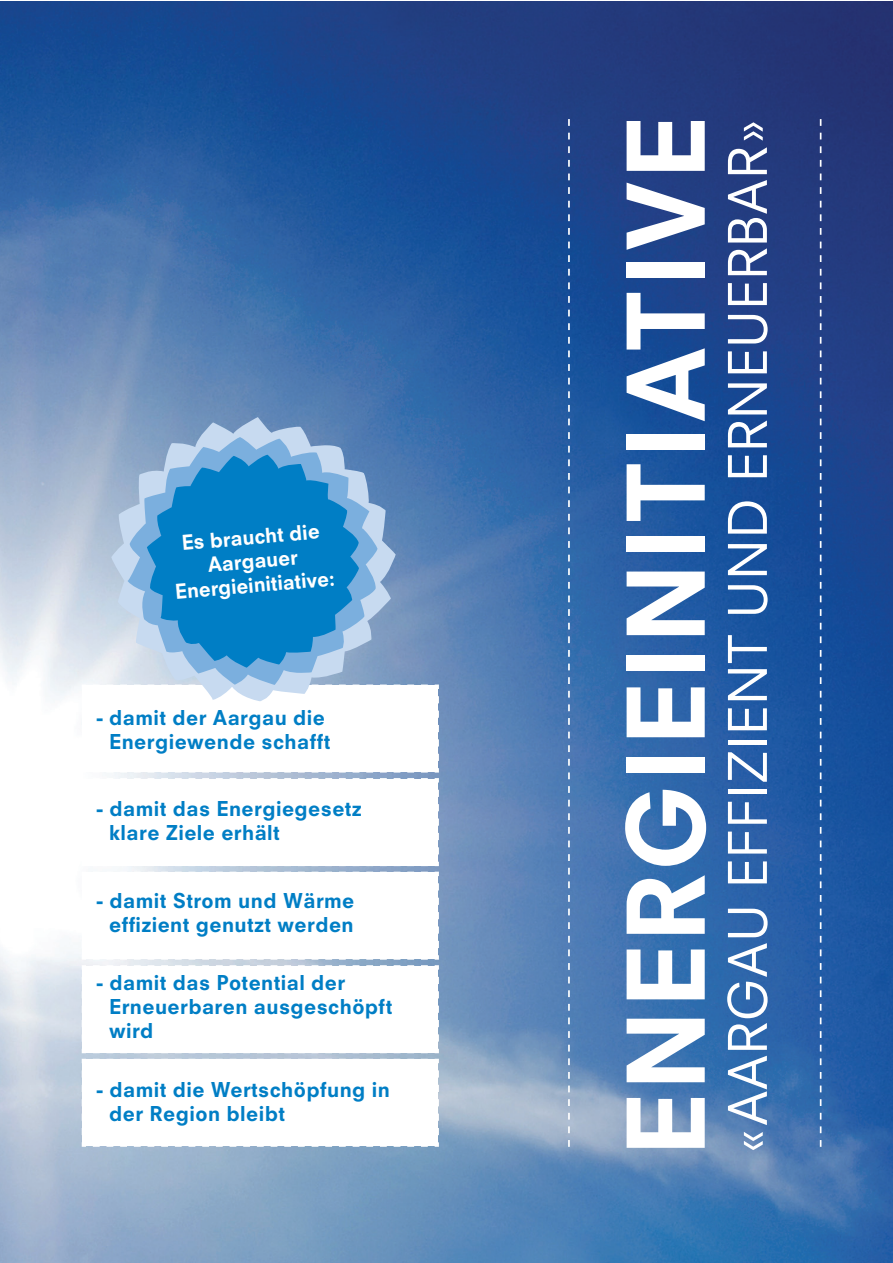
<style>
.page{position:relative;width:893px;height:1263px;background:#fff}
.page>*{position:absolute;margin:0;border:0;box-sizing:border-box;transform-origin:0 0}
.t1{font:800 103.8px "Neuzeit S";letter-spacing:.02em;color:#fff}
.t2{font:51.75px "Neuzeit S";letter-spacing:.02em;color:#fff}
.t3{font:800 19.95px/24px "Neuzeit S";letter-spacing:.02em;color:#007ec5}
.t4{font:800 19.95px/24px "Neuzeit S";color:#fff;text-align:center}
</style>
<div class="page">
<img style="left:0;top:1px;width:892px;height:1262px">
<svg style="left:820px;top:119px;width:1px;height:1028px"></svg>
<svg style="left:568px;top:119px;width:2px;height:1028px;background:#8faacd"></svg>
<svg style="left:81px;top:684px;width:359px;height:463px"></svg>
<svg style="left:111px;top:417px;width:285px;height:284px"></svg>
<svg style="left:127px;top:437px;width:251px;height:248px;background:#9fbddd"></svg>
<svg style="left:147px;top:455px;width:212px;height:213px;background:#278ecc"></svg>
<p class="t4" style="left:170px;top:532px;width:161px;rotate:-5deg">Es braucht die<br>Aargauer<br>Energieinitiative:</p>
<p class="t3" style="left:96px;top:705px;width:236px;text-align:right">- damit der Aargau die<br>Energiewende schafft</p>
<p class="t3" style="left:109px;top:797px;width:254px;text-indent:-13px">- damit das Energiegesetz klare Ziele erhält</p>
<p class="t3" style="left:96px;top:888px;width:260px;text-align:right">- damit Strom und Wärme effizient genutzt werden</p>
<p class="t3" style="left:109px;top:971px;width:285px;text-indent:-13px">- damit das Potential der<br>Erneuerbaren ausgeschöpft wird</p>
<p class="t3" style="left:109px;top:1077px;width:282px;text-indent:-13px">- damit die Wertschöpfung in der Region bleibt</p>
<h1 class="t1" style="left:603px;top:1156px;width:1042px;rotate:-90deg">ENERGIEINITIATIVE</h1>
<h2 class="t2" style="left:716px;top:1155px;width:1040px;rotate:-90deg">«AARGAU EFFIZIENT UND ERNEUERBAR»</h2>
</div>
